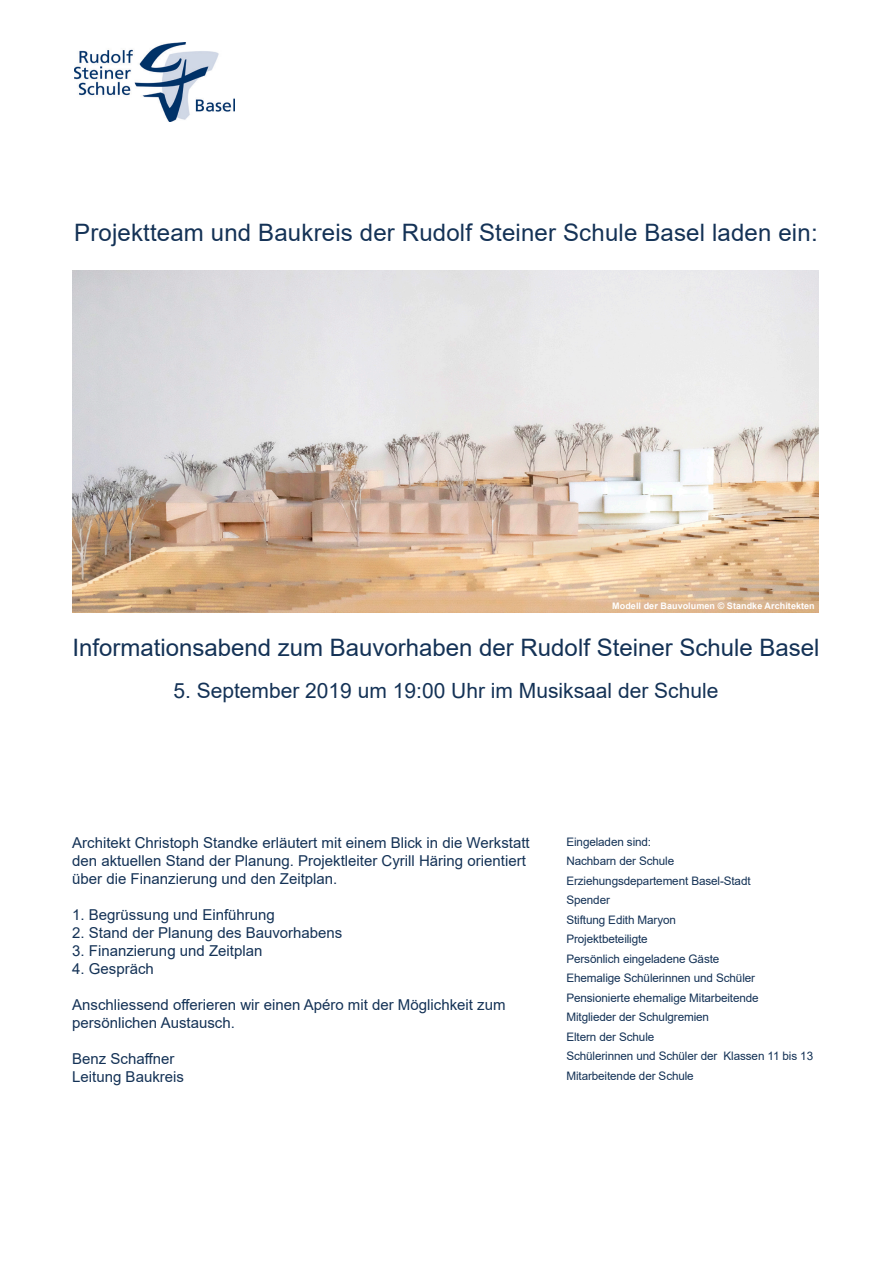
<style>
.page{position:relative;width:893px;height:1263px;background:#fff}
.page>*{position:absolute;margin:0;border:0;box-sizing:border-box;transform-origin:0 0}
.t1{font:24px "Arial";color:#143256}
.t2{font:21px "Arial";color:#143256}
.t3{font:15px/18px "Arial";color:#143256}
.t4{font:11.7px/19.5px "Arial";letter-spacing:-.01em;color:#143256}
.t5{font:700 9px "Arial";letter-spacing:.005em;color:#fff}
</style>
<div class="page">
<img style="left:74px;top:43px;width:161px;height:78px">
<img style="left:72px;top:271px;width:747px;height:341px">
<h1 class="t1" style="left:74px;top:219px;width:745px">Projektteam und Baukreis der Rudolf Steiner Schule Basel laden ein:</h1>
<p class="t5" style="left:612px;top:601px;width:204px">Modell der Bauvolumen © Standke Architekten</p>
<h1 class="t1" style="left:72px;top:634px;width:749px">Informationsabend zum Bauvorhaben der Rudolf Steiner Schule Basel</h1>
<h2 class="t2" style="left:173px;top:679px;width:547px">5. September 2019 um 19:00 Uhr im Musiksaal der Schule</h2>
<p class="t3" style="left:72px;top:834px;width:459px">Architekt Christoph Standke erläutert mit einem Blick in die Werkstatt den aktuellen Stand der Planung. Projektleiter Cyrill Häring orientiert über die Finanzierung und den Zeitplan.</p>
<p class="t3" style="left:72px;top:906px;width:204px">1. Begrüssung und Einführung</p>
<p class="t3" style="left:72px;top:924px;width:272px">2. Stand der Planung des Bauvorhabens</p>
<p class="t3" style="left:72px;top:942px;width:192px">3. Finanzierung und Zeitplan</p>
<p class="t3" style="left:72px;top:960px;width:83px">4. Gespräch</p>
<p class="t3" style="left:72px;top:996px;width:435px">Anschliessend offerieren wir einen Apéro mit der Möglichkeit zum persönlichen Austausch.</p>
<p class="t3" style="left:72px;top:1050px;width:113px">Benz Schaffner<br>Leitung Baukreis</p>
<p class="t4" style="left:566px;top:832px;width:248px">Eingeladen sind:<br>Nachbarn der Schule<br>Erziehungsdepartement Basel-Stadt<br>Spender<br>Stiftung Edith Maryon<br>Projektbeteiligte<br>Persönlich eingeladene Gäste<br>Ehemalige Schülerinnen und Schüler<br>Pensionierte ehemalige Mitarbeitende<br>Mitglieder der Schulgremien<br>Eltern der Schule<br>Schülerinnen und Schüler der Klassen 11 bis 13<br>Mitarbeitende der Schule</p>
</div>
